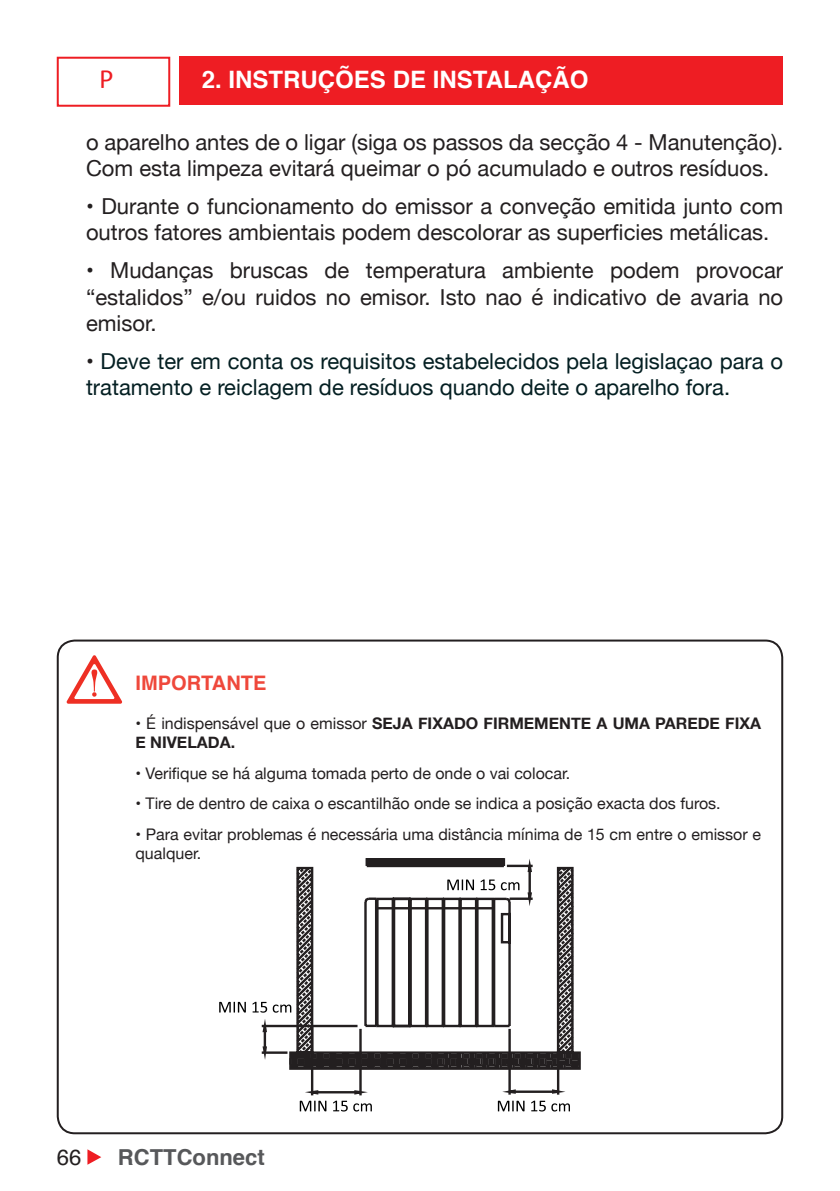
<style>
.page{position:relative;width:840px;height:1191px;background:#fff}
.page>*{position:absolute;margin:0;border:0;box-sizing:border-box;transform-origin:0 0}
.t1{font:28px "Calibri";color:#ee1d23}
.t2{font:700 24px "Helvetica";color:#fff}
.t3{font:22px/26.4px "Helvetica Neue";color:#231f20}
.t4{font:22px/26.4px "Helvetica Neue";color:#041f22}
.t5{font:700 22px "Helvetica";color:#57585a}
.t6{font:22px "Helvetica";color:#231f20}
.t7{font:700 20px "Helvetica";color:#ef483b}
.t8{font:16px/19.2px "Helvetica Neue";color:#231f20}
.t9{font:700 16px/19.2px "Helvetica Neue";color:#231f20}
.s1{color:#231f20}
.s2{font-weight:400}
</style>
<div class="page">
<div style="left:57px;top:57px;width:113px;height:50px;border:2px solid #ee1d23"></div>
<div style="left:179px;top:57px;width:603px;height:48px;background:#ee1d23"></div>
<svg style="left:87px;top:1149px;width:14px;height:15px"></svg>
<svg style="left:296px;top:858px;width:210px;height:143px"></svg>
<svg style="left:362px;top:863px;width:210px;height:138px"></svg>
<svg style="left:526px;top:859px;width:7px;height:14px"></svg>
<svg style="left:526px;top:891px;width:7px;height:23px"></svg>
<div style="left:366px;top:858px;width:137px;height:8px;background:#231f20"></div>
<svg style="left:447px;top:879px;width:26px;height:11px"></svg>
<svg style="left:480px;top:879px;width:39px;height:11px"></svg>
<svg style="left:219px;top:1001px;width:27px;height:11px"></svg>
<svg style="left:252px;top:1001px;width:327px;height:110px"></svg>
<svg style="left:66px;top:655px;width:56px;height:48px"></svg>
<p class="t2" style="left:202px;top:60px;width:388px">2. INSTRUÇÕES DE INSTALAÇÃO</p>
<p class="t3" style="left:86px;top:130px;width:698px">o aparelho antes de o ligar (siga os passos da secção 4 - Manutenção).<br>Com esta limpeza evitará queimar o pó acumulado e outros resíduos.</p>
<p class="t3" style="left:86px;top:194px;width:698px">• Durante o funcionamento do emissor a conveção emitida junto com outros fatores ambientais podem descolorar as superficies metálicas.</p>
<p class="t3" style="left:86px;top:258px;width:698px;text-align:justify">• Mudanças bruscas de temperatura ambiente podem provocar “estalidos” e/ou ruidos no emisor. Isto nao é indicativo de avaria no emisor.</p>
<p class="t4" style="left:86px;top:349px;width:698px"><span class="s1">•</span> Deve ter em conta os requisitos estabelecidos pela legislaçao para o tratamento e reiclagem de resíduos quando deite o aparelho fora.</p>
<p class="t1" style="left:99px;top:62px;width:16px">P</p>
<p class="t7" style="left:135px;top:667px;width:132px">IMPORTANTE</p>
<p class="t9" style="left:135px;top:714px;width:626px"><span class="s2">• É indispensável que o emissor</span> SEJA FIXADO FIRMEMENTE A UMA PAREDE FIXA<br>E NIVELADA.</p>
<p class="t8" style="left:135px;top:764px;width:436px">• Verifique se há alguma tomada perto de onde o vai colocar.</p>
<p class="t8" style="left:135px;top:794px;width:586px">• Tire de dentro de caixa o escantilhão onde se indica a posição exacta dos furos.</p>
<p class="t8" style="left:135px;top:825px;width:626px">• Para evitar problemas é necessária uma distância mínima de 15 cm entre o emissor e qualquer.</p>
<p class="t6" style="left:57px;top:1140px;width:26px">66</p>
<p class="t5" style="left:118px;top:1139px;width:148px">RCTTConnect</p>
</div>
